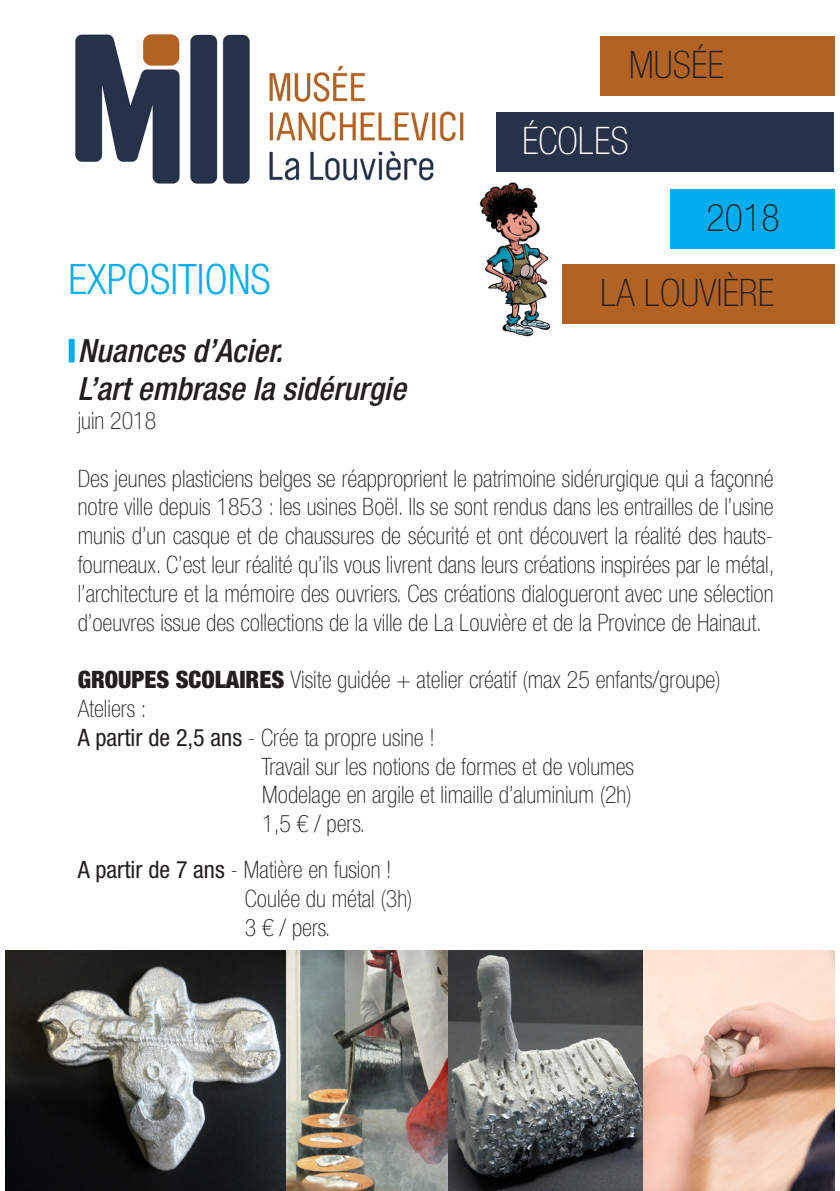
<style>
.page{position:relative;width:840px;height:1191px;background:#fff}
.page>*{position:absolute;margin:0;border:0;box-sizing:border-box;transform-origin:0 0}
.t1{font:300 condensed 42px "Helvetica Neue LT Std";color:#00aeef}
.t2{font:100 condensed 38px "Helvetica Neue LT Std";color:#231f20}
.t3{font:100 condensed 38px "Helvetica Neue LT Std";color:#fff}
.t4{font:italic 500 condensed 32px "Helvetica Neue LT Std";color:#231f20}
.t5{font:100 condensed 24px/28.8px "Helvetica Neue LT Std";color:#231f20;text-align:justify}
.s1{font-weight:900}
.s2{font-weight:400}
</style>
<div class="page">
<img style="left:447px;top:950px;width:386px;height:241px">
<img style="left:6px;top:950px;width:441px;height:241px">
<div style="left:600px;top:36px;width:233px;height:59px;background:#b26223"></div>
<div style="left:496px;top:112px;width:337px;height:60px;background:#263248"></div>
<div style="left:669px;top:189px;width:164px;height:59px;background:#00aeef"></div>
<div style="left:562px;top:264px;width:271px;height:59px;background:#b26223"></div>
<div style="left:69px;top:339px;width:6px;height:23px;background:#00aeef"></div>
<img style="left:75px;top:34px;width:389px;height:150px">
<img style="left:479px;top:182px;width:72px;height:155px">
<p class="t2" style="left:629px;top:43px;width:96px">MUSÉE</p>
<p class="t1" style="left:69px;top:255px;width:203px">EXPOSITIONS</p>
<p class="t3" style="left:522px;top:120px;width:108px">ÉCOLES</p>
<p class="t2" style="left:706px;top:196px;width:74px">2018</p>
<p class="t2" style="left:600px;top:271px;width:175px">LA LOUVIÈRE</p>
<p class="t4" style="left:78px;top:331px;width:206px">Nuances d’Acier.</p>
<p class="t4" style="left:78px;top:370px;width:329px">L’art embrase la sidérurgie</p>
<p class="t5" style="left:78px;top:406px;width:80px">juin 2018</p>
<p class="t5" style="left:78px;top:463px;width:697px">Des jeunes plasticiens belges se réapproprient le patrimoine sidérurgique qui a façonné notre ville depuis 1853 : les usines Boël. Ils se sont rendus dans les entrailles de l’usine munis d’un casque et de chaussures de sécurité et ont découvert la réalité des hauts&shy;fourneaux. C’est leur réalité qu’ils vous livrent dans leurs créations inspirées par le métal, l’architecture et la mémoire des ouvriers. Ces créations dialogueront avec une sélection d’oeuvres issue des collections de la ville de La Louvière et de la Province de Hainaut.</p>
<p class="t5" style="left:78px;top:665px;width:644px"><span class="s1">GROUPES SCOLAIRES</span> Visite guidée + atelier créatif (max 25 enfants/groupe)<br>Ateliers :</p>
<p class="t5" style="left:78px;top:723px;width:358px"><span class="s2">A partir de 2,5 ans</span> - Crée ta propre usine !</p>
<p class="t5" style="left:261px;top:751px;width:374px">Travail sur les notions de formes et de volumes</p>
<p class="t5" style="left:262px;top:780px;width:371px">Modelage en argile et limaille d’aluminium (2h)</p>
<p class="t5" style="left:262px;top:809px;width:104px">1,5 € / pers.</p>
<p class="t5" style="left:78px;top:855px;width:315px"><span class="s2">A partir de 7 ans</span> - Matière en fusion !</p>
<p class="t5" style="left:245px;top:883px;width:169px">Coulée du métal (3h)</p>
<p class="t5" style="left:245px;top:912px;width:87px">3 € / pers.</p>
</div>
